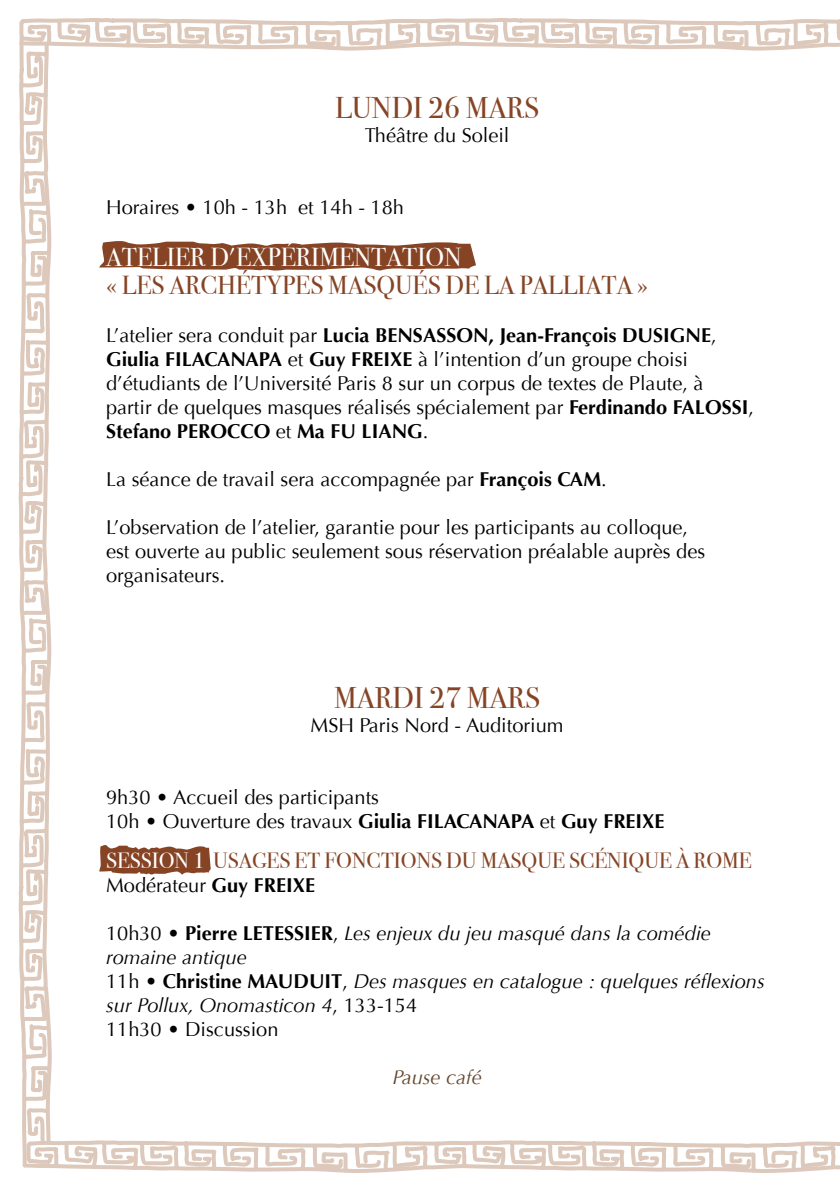
<style>
.page{position:relative;width:840px;height:1191px;background:#fff}
.page>*{position:absolute;margin:0;border:0;box-sizing:border-box;transform-origin:0 0}
.t1{font:30px "Bodoni Svty Two ITCTT";color:#864425}
.t2{font:26px/28px "Bodoni Svty Two ITCTT";color:#864425}
.t3{font:22px "Bodoni Svty Two ITCTT";color:#864425}
.t4{font:20px/24px "Optima";color:#000}
.t5{font:italic 20px/24px "Optima";color:#000}
.t6{font:italic 20px "Optima";color:#64472c}
.s1{color:#fff}
.s2{font-family:"Optima";color:#fff}
.s3{font-weight:700}
.s4{font-style:normal}
.s5{font-weight:700;font-style:normal}
</style>
<div class="page">
<svg style="left:54px;top:18px;width:361px;height:253px"></svg>
<svg style="left:415px;top:18px;width:409px;height:33px"></svg>
<svg style="left:824px;top:19px;width:15px;height:28px"></svg>
<svg style="left:18px;top:18px;width:36px;height:958px"></svg>
<svg style="left:20px;top:948px;width:402px;height:225px"></svg>
<svg style="left:422px;top:1140px;width:409px;height:33px"></svg>
<svg style="left:831px;top:1141px;width:8px;height:29px"></svg>
<svg style="left:99px;top:240px;width:377px;height:30px;background:#9a6349"></svg>
<svg style="left:99px;top:845px;width:111px;height:29px;background:#965d42"></svg>
<h1 class="t1" style="left:335px;top:83px;width:205px">LUNDI 26 MARS</h1>
<p class="t4" style="left:364px;top:124px;width:146px">Théâtre du Soleil</p>
<p class="t4" style="left:106px;top:196px;width:299px">Horaires • 10h - 13h et 14h - 18h</p>
<h2 class="t2" style="left:106px;top:240px;width:543px"><span class="s1">ATELIER D</span><span class="s2">’</span><span class="s1">EXPÉRIMENTATION<br></span>« LES ARCHÉTYPES MASQUÉS DE LA PALLIATA »</h2>
<p class="t4" style="left:106px;top:324px;width:649px">L’atelier sera conduit par <span class="s3">Lucia BENSASSON, Jean-François DUSIGNE</span>, <span class="s3">Giulia FILACANAPA</span> et <span class="s3">Guy FREIXE</span> à l’intention d’un groupe choisi d’étudiants de l’Université Paris 8 sur un corpus de textes de Plaute, à partir de quelques masques réalisés spécialement par <span class="s3">Ferdinando FALOSSI</span>, <span class="s3">Stefano PEROCCO</span> et <span class="s3">Ma FU LIANG</span>.</p>
<p class="t4" style="left:106px;top:468px;width:502px">La séance de travail sera accompagnée par <span class="s3">François CAM</span>.</p>
<p class="t4" style="left:106px;top:516px;width:600px">L’observation de l’atelier, garantie pour les participants au colloque, est ouverte au public seulement sous réservation préalable auprès des organisateurs.</p>
<h1 class="t1" style="left:334px;top:673px;width:207px">MARDI 27 MARS</h1>
<p class="t4" style="left:310px;top:714px;width:254px">MSH Paris Nord - Auditorium</p>
<p class="t4" style="left:106px;top:786px;width:559px">9h30 • Accueil des participants<br>10h • Ouverture des travaux <span class="s3">Giulia FILACANAPA</span> et <span class="s3">Guy FREIXE</span></p>
<p class="t3" style="left:106px;top:843px;width:646px"><span class="s1">SESSION 1</span> USAGES ET FONCTIONS DU MASQUE SCÉNIQUE À ROME</p>
<p class="t4" style="left:106px;top:874px;width:210px">Modérateur <span class="s3">Guy FREIXE</span></p>
<p class="t5" style="left:106px;top:921px;width:659px"><span class="s4">10h30 •</span> <span class="s5">Pierre LETESSIER</span><span class="s4">,</span> Les enjeux du jeu masqué dans la comédie romaine antique<br><span class="s4">11h •</span> <span class="s5">Christine MAUDUIT</span><span class="s4">,</span> Des masques en catalogue : quelques réflexions sur Pollux, Onomasticon 4<span class="s4">, 133-154<br>11h30 • Discussion</span></p>
<p class="t6" style="left:392px;top:1066px;width:91px">Pause café</p>
</div>
